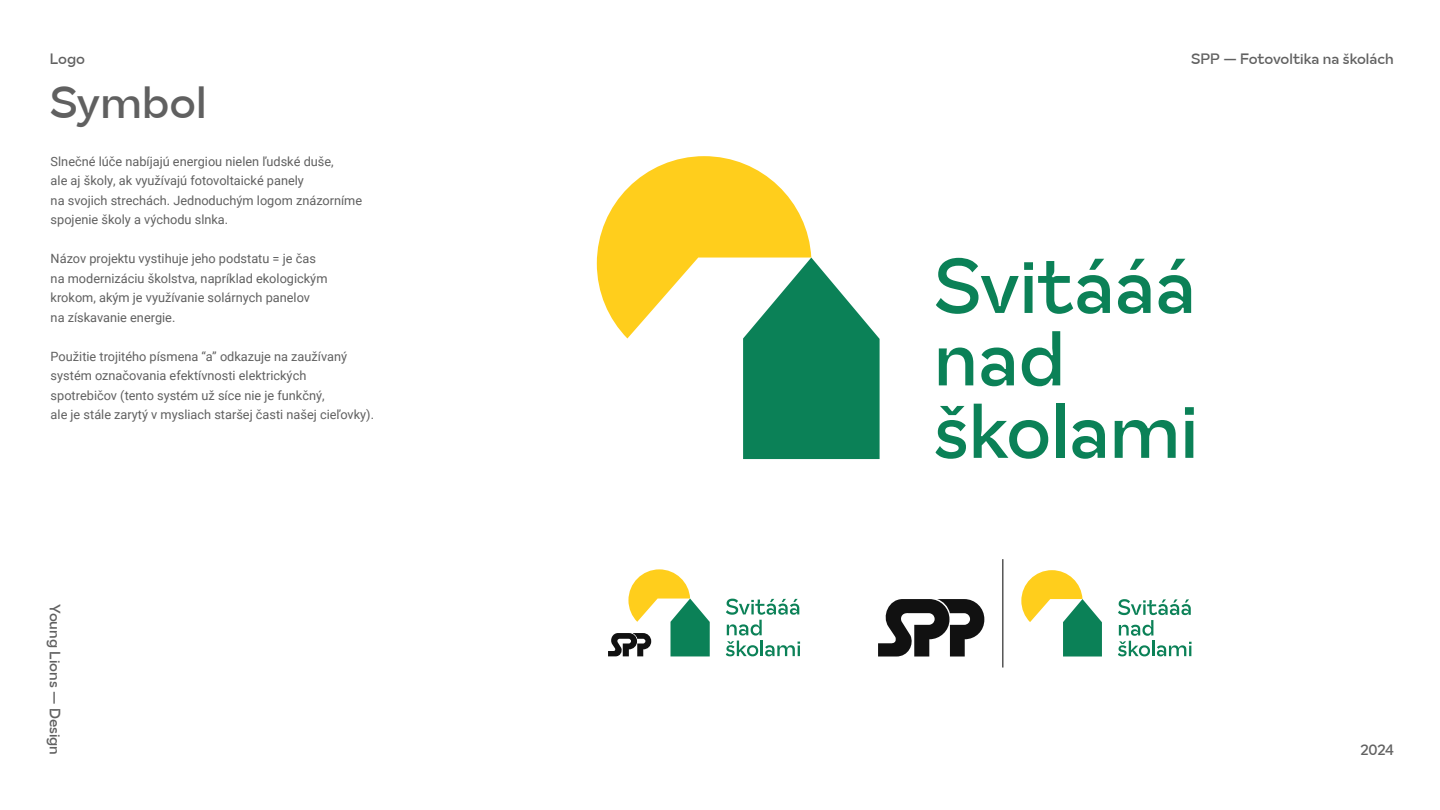
<style>
.page{position:relative;width:1440px;height:810px;background:#fff}
.page>*{position:absolute;margin:0;border:0;box-sizing:border-box;transform-origin:0 0}
.t1{font:45px "Polite Type";color:#606060}
.t2{font:15px "Polite Type";color:#606060}
.t3{font:12.75px/19.5px "Roboto";color:#606060}
</style>
<div class="page">
<svg style="left:597px;top:156px;width:283px;height:303px"></svg>
<svg style="left:936px;top:258px;width:174px;height:56px"></svg>
<svg style="left:1118px;top:259px;width:33px;height:55px"></svg>
<svg style="left:1159px;top:259px;width:32px;height:55px"></svg>
<svg style="left:939px;top:348px;width:34px;height:37px"></svg>
<svg style="left:981px;top:348px;width:33px;height:38px"></svg>
<svg style="left:1022px;top:331px;width:38px;height:55px"></svg>
<svg style="left:935px;top:406px;width:31px;height:53px"></svg>
<svg style="left:974px;top:404px;width:74px;height:55px"></svg>
<div style="left:1056px;top:404px;width:8px;height:54px;background:#0b8157"></div>
<svg style="left:1072px;top:420px;width:33px;height:39px"></svg>
<svg style="left:1115px;top:420px;width:61px;height:38px"></svg>
<svg style="left:1185px;top:407px;width:9px;height:51px"></svg>
<svg style="left:726px;top:599px;width:74px;height:57px"></svg>
<svg style="left:608px;top:569px;width:102px;height:87px"></svg>
<svg style="left:1021px;top:570px;width:81px;height:87px"></svg>
<svg style="left:1118px;top:599px;width:74px;height:57px"></svg>
<hr style="left:1003px;top:559px;width:1px;height:109px;background:#000">
<svg style="left:878px;top:599px;width:106px;height:58px"></svg>
<p class="t2" style="left:50px;top:50px;width:37px">Logo</p>
<h1 class="t1" style="left:50px;top:75px;width:158px">Symbol</h1>
<p class="t3" style="left:51px;top:151px;width:313px">Slnečné lúče nabíjajú energiou nielen ľudské duše,<br>ale aj školy, ak využívajú fotovoltaické panely<br>na svojich strechách. Jednoduchým logom znázorníme spojenie školy a východu slnka.</p>
<p class="t3" style="left:51px;top:248px;width:278px">Názov projektu vystihuje jeho podstatu = je čas na modernizáciu školstva, napríklad ekologickým krokom, akým je využívanie solárnych panelov<br>na získavanie energie.</p>
<p class="t3" style="left:51px;top:346px;width:325px">Použitie trojitého písmena “a” odkazuje na zaužívaný systém označovania efektívnosti elektrických spotrebičov (tento systém už síce nie je funkčný,<br>ale je stále zarytý v mysliach staršej časti našej cieľovky).</p>
<p class="t2" style="left:64px;top:604px;width:152px;rotate:90deg">Young Lions — Design</p>
<p class="t2" style="left:1191px;top:50px;width:204px">SPP — Fotovoltika na školách</p>
<p class="t2" style="left:1360px;top:741px;width:35px">2024</p>
</div>
